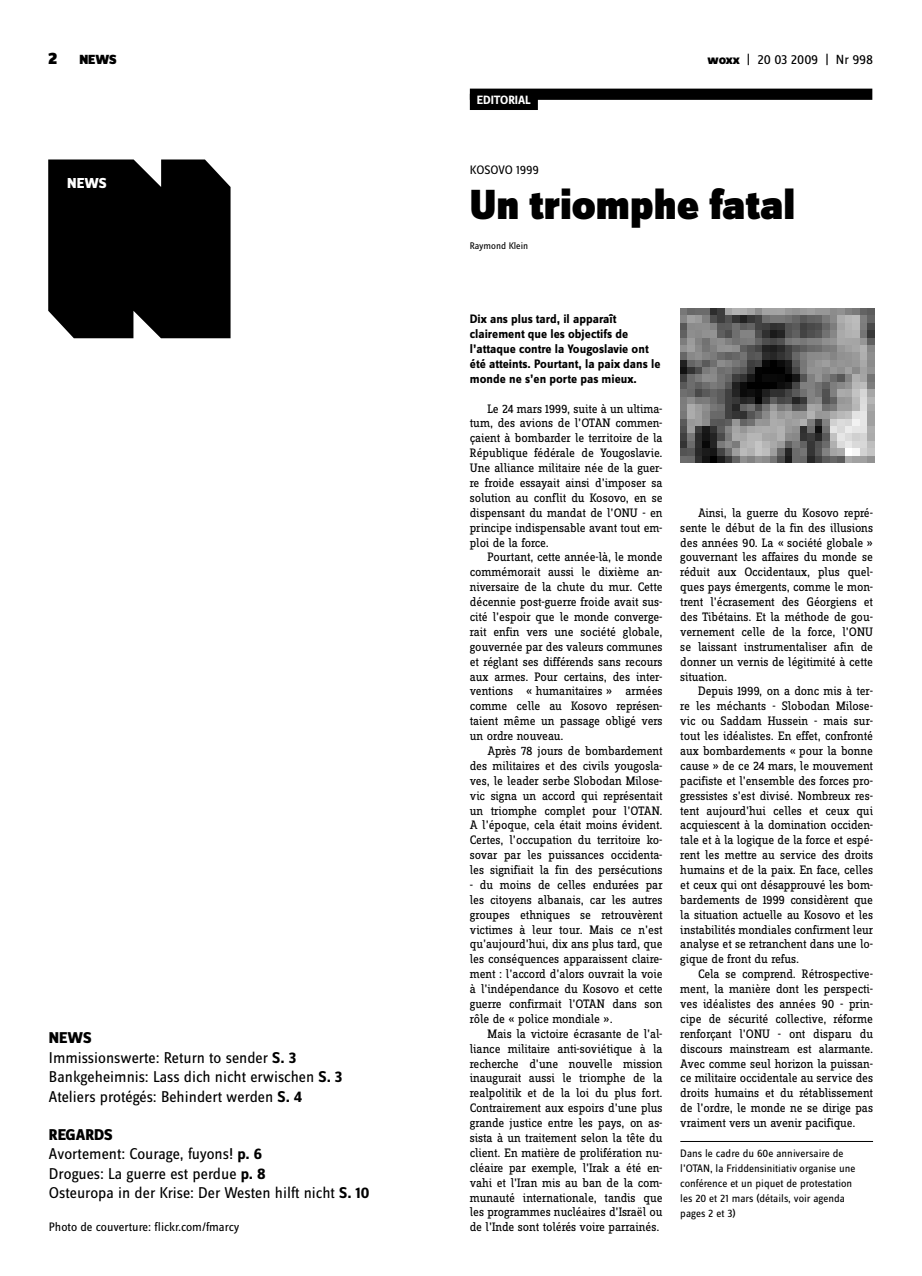
<style>
.page{position:relative;width:922px;height:1276px;background:#fff}
.page>*{position:absolute;margin:0;border:0;box-sizing:border-box;transform-origin:0 0}
.t1{font:900 43.75px "Zine Sans Dis";color:#000}
.t2{font:16.25px/19.5px "Zine Sans Dis";color:#000}
.t3{font:800 15px "Zine Sans Dis";color:#fff}
.t4{font:13.75px "Zine Sans Dis";color:#000}
.t5{font:900 13.75px "Zine Sans Dis";color:#000}
.t6{font:12.75px/14.9px "Zine Slab Dis";letter-spacing:-.01em;color:#000;text-align:justify}
.t7{font:700 12.75px/14.9px "Zine Sans Dis";color:#000}
.t8{font:12.75px "Zine Sans Dis";letter-spacing:-.005em;color:#000}
.t9{font:700 12.5px "Zine Sans Dis";color:#fff}
.t10{font:11.25px/15px "Zine Sans Dis";color:#000}
.t11{font:10px "Zine Sans Dis";color:#000}
.s1{font-weight:800}
.s2{font-weight:700}
</style>
<div class="page">
<div style="left:469px;top:89px;width:403px;height:11px;background:#000"></div>
<div style="left:48px;top:159px;width:182px;height:179px;background:#000"></div>
<hr style="left:680px;top:1141px;width:192px;height:1px;background:#000">
<div style="left:469px;top:94px;width:68px;height:16px;background:#000"></div>
<img style="left:680px;top:308px;width:194px;height:154px">
<p class="t5" style="left:79px;top:53px;width:39px">NEWS</p>
<p class="t4" style="left:707px;top:53px;width:167px"><span class="s1">woxx</span> | 20 03 2009 | Nr 998</p>
<p class="t3" style="left:67px;top:175px;width:41px">NEWS</p>
<p class="t2" style="left:49px;top:1029px;width:295px"><span class="s1">NEWS<br></span>Immissionswerte: Return to sender <span class="s2">S. 3<br></span>Bankgeheimnis: Lass dich nicht erwischen <span class="s2">S. 3<br></span>Ateliers protégés: Behindert werden <span class="s2">S. 4</span></p>
<p class="t2" style="left:49px;top:1125px;width:322px"><span class="s1">REGARDS<br></span>Avortement: Courage, fuyons! <span class="s2">p. 6<br></span>Drogues: La guerre est perdue <span class="s2">p. 8<br></span>Osteuropa in der Krise: Der Westen hilft nicht <span class="s2">S. 10</span></p>
<p class="t8" style="left:49px;top:1220px;width:192px">Photo de couverture: flickr.com/fmarcy</p>
<p class="t9" style="left:477px;top:93px;width:55px">EDITORIAL</p>
<p class="t8" style="left:469px;top:163px;width:70px">KOSOVO 1999</p>
<h1 class="t1" style="left:469px;top:181px;width:327px">Un triomphe fatal</h1>
<p class="t11" style="left:469px;top:240px;width:60px">Raymond Klein</p>
<p class="t7" style="left:469px;top:312px;width:192px">Dix ans plus tard, il apparaît clairement que les objectifs de l’attaque contre la Yougoslavie ont été atteints. Pourtant, la paix dans le monde ne s’en porte pas mieux.</p>
<p class="t6" style="left:469px;top:402px;width:194px;text-indent:18px">Le 24 mars 1999, suite à un ultima&shy;tum, des avions de l’OTAN commen&shy;çaient à bombarder le territoire de la République fédérale de Yougoslavie.<br>Une alliance militaire née de la guer&shy;re froide essayait ainsi d’imposer sa solution au conflit du Kosovo, en se dispensant du mandat de l’ONU - en principe indispensable avant tout em&shy;ploi de la force.</p>
<p class="t6" style="left:469px;top:550px;width:194px;text-indent:18px">Pourtant, cette année-là, le monde commémorait aussi le dixième an&shy;niversaire de la chute du mur. Cette décennie post-guerre froide avait sus&shy;cité l’espoir que le monde converge&shy;rait enfin vers une société globale, gouvernée par des valeurs communes et réglant ses différends sans recours aux armes. Pour certains, des inter&shy;ventions « humanitaires » armées comme celle au Kosovo représen&shy;taient même un passage obligé vers un ordre nouveau.</p>
<p class="t6" style="left:469px;top:744px;width:194px;text-indent:18px">Après 78 jours de bombardement des militaires et des civils yougosla&shy;ves, le leader serbe Slobodan Milose&shy;vic signa un accord qui représentait un triomphe complet pour l’OTAN.<br>A l’époque, cela était moins évident.<br>Certes, l’occupation du territoire ko&shy;sovar par les puissances occidenta&shy;les signifiait la fin des persécutions</p>
<p class="t6" style="left:469px;top:878px;width:194px">- du moins de celles endurées par les citoyens albanais, car les autres groupes ethniques se retrouvèrent victimes à leur tour. Mais ce n’est qu’aujourd’hui, dix ans plus tard, que les conséquences apparaissent claire&shy;ment : l’accord d’alors ouvrait la voie à l’indépendance du Kosovo et cette guerre confirmait l’OTAN dans son rôle de « police mondiale ».</p>
<p class="t6" style="left:469px;top:1027px;width:194px;text-indent:18px">Mais la victoire écrasante de l’al&shy;liance militaire anti-soviétique à la recherche d’une nouvelle mission inaugurait aussi le triomphe de la realpolitik et de la loi du plus fort.<br>Contrairement aux espoirs d’une plus grande justice entre les pays, on as&shy;sista à un traitement selon la tête du client. En matière de prolifération nu&shy;cléaire par exemple, l’Irak a été en&shy;vahi et l’Iran mis au ban de la com&shy;munauté internationale, tandis que les programmes nucléaires d’Israël ou de l’Inde sont tolérés voire parrainés.</p>
<p class="t6" style="left:680px;top:506px;width:194px;text-indent:18px">Ainsi, la guerre du Kosovo repré&shy;sente le début de la fin des illusions des années 90. La « société globale » gouvernant les affaires du monde se réduit aux Occidentaux, plus quel&shy;ques pays émergents, comme le mon&shy;trent l’écrasement des Géorgiens et des Tibétains. Et la méthode de gou&shy;vernement celle de la force, l’ONU se laissant instrumentaliser afin de donner un vernis de légitimité à cette situation.</p>
<p class="t6" style="left:680px;top:684px;width:194px;text-indent:18px">Depuis 1999, on a donc mis à ter&shy;re les méchants - Slobodan Milose&shy;vic ou Saddam Hussein - mais sur&shy;tout les idéalistes. En effet, confronté aux bombardements « pour la bonne cause » de ce 24 mars, le mouvement pacifiste et l’ensemble des forces pro&shy;gressistes s’est divisé. Nombreux res&shy;tent aujourd’hui celles et ceux qui acquiescent à la domination occiden&shy;tale et à la logique de la force et espé&shy;rent les mettre au service des droits humains et de la paix. En face, celles et ceux qui ont désapprouvé les bom&shy;bardements de 1999 considèrent que la situation actuelle au Kosovo et les instabilités mondiales confirment leur analyse et se retranchent dans une lo&shy;gique de front du refus.</p>
<p class="t6" style="left:680px;top:967px;width:194px;text-indent:18px">Cela se comprend. Rétrospective&shy;ment, la manière dont les perspecti&shy;ves idéalistes des années 90 - prin&shy;cipe de sécurité collective, réforme renforçant l’ONU - ont disparu du discours mainstream est alarmante.<br>Avec comme seul horizon la puissan&shy;ce militaire occidentale au service des droits humains et du rétablissement de l’ordre, le monde ne se dirige pas vraiment vers un avenir pacifique.</p>
<p class="t10" style="left:680px;top:1146px;width:177px">Dans le cadre du 60e anniversaire de l’OTAN, la Friddensinitiativ organise une conférence et un piquet de protestation les 20 et 21 mars (détails, voir agenda pages 2 et 3)</p>
</div>
